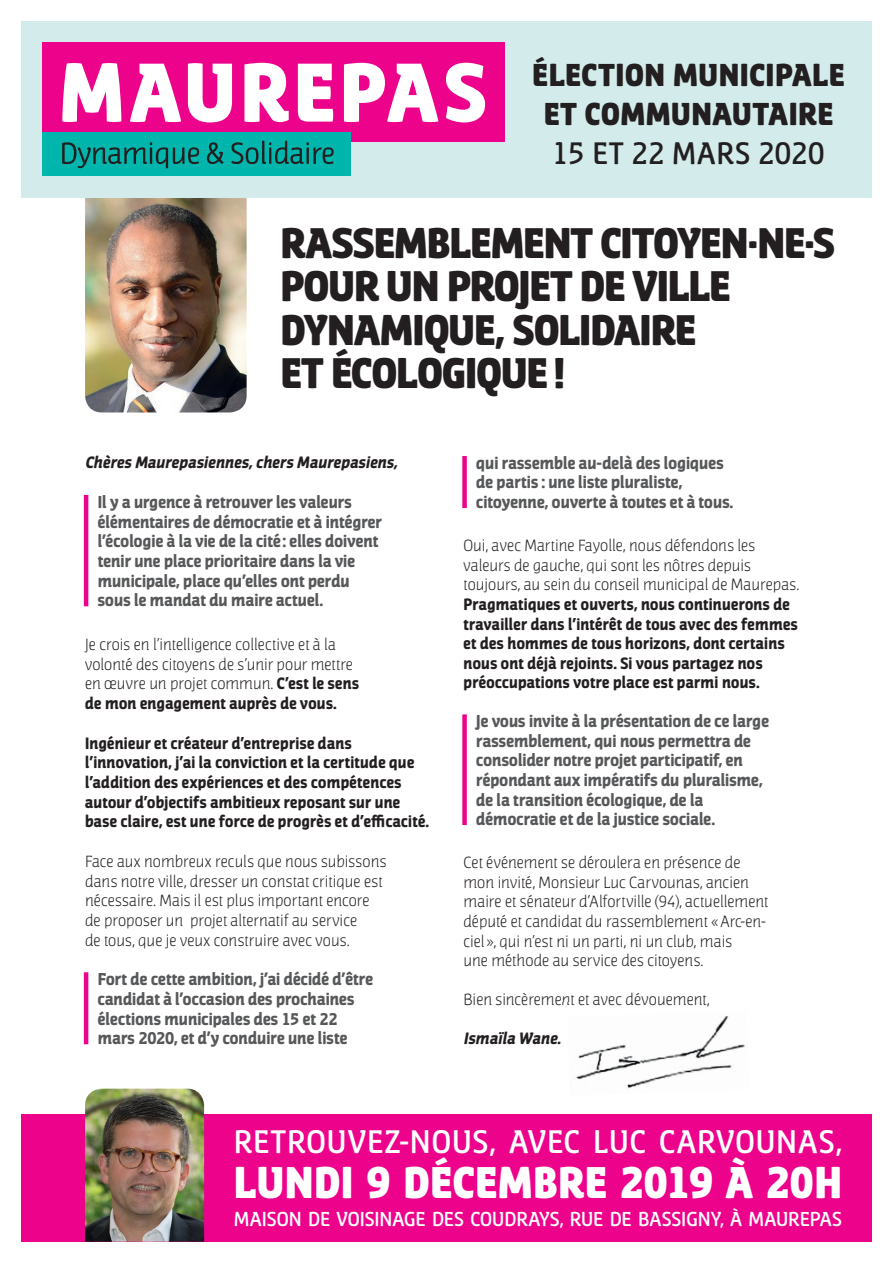
<style>
.page{position:relative;width:893px;height:1263px;background:#fff}
.page>*{position:absolute;margin:0;border:0;box-sizing:border-box;transform-origin:0 0}
.t1{font:900 42px "Jaures";letter-spacing:.01em;color:#fff}
.t2{font:900 40.5px/43.5px "Jaures";letter-spacing:-.02em;color:#231f20}
.t3{font:600 31.5px "Jaures";letter-spacing:.03em;color:#fff}
.t4{font:900 30px/39px "Jaures";letter-spacing:.02em;color:#231f20;text-align:center}
.t5{font:600 30px "Jaures";letter-spacing:.015em;color:#231f20}
.t6{font:600 19.5px "Jaures";color:#fff}
.t7{font:700 16.5px/19.6px "Jaures";color:#57585a}
.t8{font:300 15.75px/19.6px "Jaures";letter-spacing:.005em;color:#231f20}
.t9{font:700 15.75px/19.6px "Jaures";letter-spacing:.015em;color:#231f20}
.t10{font:italic 700 15.75px "Jaures";color:#231f20}
.s1{font-weight:700}
</style>
<div class="page">
<img style="left:85px;top:198px;width:162px;height:214px">
<hr style="left:84px;top:495px;width:4px;height:111px;background:#ed028c">
<hr style="left:84px;top:972px;width:4px;height:72px;background:#ed028c">
<div style="left:462px;top:456px;width:5px;height:52px;background:#ed028c"></div>
<div style="left:462px;top:714px;width:5px;height:111px;background:#ed028c"></div>
<div style="left:21px;top:1114px;width:851px;height:128px;background:#ed028c"></div>
<img style="left:85px;top:1089px;width:119px;height:153px">
<img style="left:576px;top:1016px;width:169px;height:73px">
<div style="left:21px;top:21px;width:851px;height:177px;background:#d3eceb"></div>
<div style="left:43px;top:43px;width:462px;height:99px;background:#ed028c"></div>
<svg style="left:62px;top:63px;width:59px;height:59px"></svg>
<svg style="left:130px;top:64px;width:51px;height:58px"></svg>
<svg style="left:188px;top:63px;width:44px;height:59px"></svg>
<svg style="left:244px;top:63px;width:45px;height:59px"></svg>
<svg style="left:298px;top:64px;width:35px;height:58px"></svg>
<svg style="left:344px;top:63px;width:94px;height:59px"></svg>
<svg style="left:446px;top:63px;width:39px;height:59px"></svg>
<div style="left:43px;top:132px;width:308px;height:44px;background:#00b5ac"></div>
<svg style="left:62px;top:142px;width:137px;height:26px"></svg>
<svg style="left:207px;top:142px;width:17px;height:22px"></svg>
<svg style="left:231px;top:141px;width:103px;height:23px"></svg>
<h3 class="t4" style="left:532px;top:56px;width:314px">ÉLECTION MUNICIPALE<br>ET COMMUNAUTAIRE</h3>
<h3 class="t5" style="left:552px;top:137px;width:273px">15 ET 22 MARS 2020</h3>
<h2 class="t2" style="left:281px;top:221px;width:556px">RASSEMBLEMENT CITOYEN·NE·S<br>POUR UN PROJET DE VILLE<br>DYNAMIQUE, SOLIDAIRE<br>ET ÉCOLOGIQUE !</h2>
<p class="t10" style="left:85px;top:453px;width:317px">Chères Maurepasiennes,chers Maurepasiens,</p>
<p class="t7" style="left:98px;top:492px;width:286px">Il y a urgence à retrouver les valeurs élémentaires de démocratie et à intégrer l’écologie à la vie de la cité : elles doivent tenir une place prioritaire dans la vie municipale, place qu’elles ont perdu sous le mandat du maire actuel.</p>
<p class="t8" style="left:85px;top:635px;width:276px">Je crois en l’intelligence collective et à la volonté des citoyens de s’unir pour mettre en œuvre un projet commun. <span class="s1">C’est le sens de mon engagement auprès de vous.</span></p>
<p class="t9" style="left:85px;top:733px;width:346px">Ingénieur et créateur d’entreprise dans l’innovation, j’ai la conviction et la certitude que l’addition des expériences et des compétences autour d’objectifs ambitieux reposant sur une base claire, est une force de progrès et d’efficacité.</p>
<p class="t8" style="left:85px;top:852px;width:303px">Face aux nombreux reculs que nous subissons dans notre ville, dresser un constat critique est nécessaire. Mais il est plus important encore de proposer un projet alternatif au service<br>de tous, que je veux construire avec vous.</p>
<p class="t7" style="left:98px;top:969px;width:277px">Fort de cette ambition, j’ai décidé d’être candidat à l’occasion des prochaines élections municipales des 15 et 22 mars 2020, et d’y conduire une liste</p>
<p class="t7" style="left:476px;top:453px;width:258px">qui rassemble au-delà des logiques de partis : une liste pluraliste, citoyenne, ouverte à toutes et à tous.</p>
<p class="t8" style="left:463px;top:536px;width:337px">Oui, avec Martine Fayolle, nous défendons les valeurs de gauche, qui sont les nôtres depuis toujours, au sein du conseil municipal de Maurepas.</p>
<p class="t9" style="left:463px;top:594px;width:336px">Pragmatiques et ouverts, nous continuerons de travailler dans l’intérêt de tous avec des femmes et des hommes de tous horizons, dont certains nous ont déjà rejoints. Si vous partagez nos préoccupations votre place est parmi nous.</p>
<p class="t7" style="left:476px;top:711px;width:294px">Je vous invite à la présentation de ce large rassemblement, qui nous permettra de consolider notre projet participatif, en répondant aux impératifs du pluralisme, de la transition écologique, de la démocratie et de la justice sociale.</p>
<p class="t8" style="left:463px;top:853px;width:306px">Cet événement se déroulera en présence de mon invité, Monsieur Luc Carvounas, ancien maire et sénateur d’Alfortville (94), actuellement député et candidat du rassemblement «Arc‑en&shy;ciel », qui n’est ni un parti, ni un club, mais<br>une méthode au service des citoyens.</p>
<p class="t8" style="left:463px;top:990px;width:248px">Bien sincèrement et avec dévouement,</p>
<p class="t10" style="left:463px;top:1029px;width:102px">Ismaïla Wane.</p>
<h3 class="t3" style="left:234px;top:1124px;width:610px">RETROUVEZ-NOUS, AVEC LUC CARVOUNAS,</h3>
<h1 class="t1" style="left:234px;top:1156px;width:610px">LUNDI 9 DÉCEMBRE 2019 À 20H</h1>
<p class="t6" style="left:234px;top:1208px;width:610px">MAISON DE VOISINAGE DES COUDRAYS, RUE DE BASSIGNY, À MAUREPAS</p>
</div>
